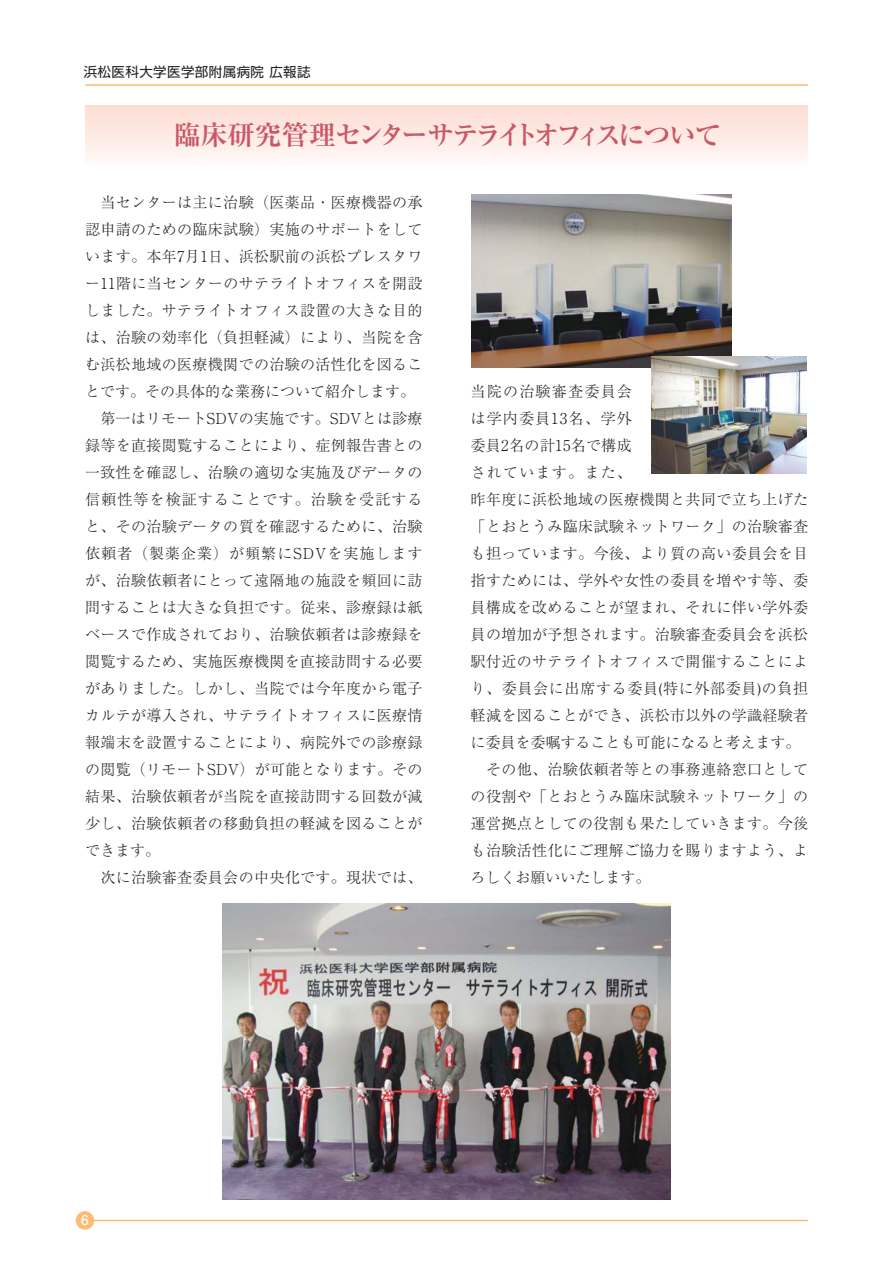
<style>
.page{position:relative;width:893px;height:1263px;background:#fff}
.page>*{position:absolute;margin:0;border:0;box-sizing:border-box;transform-origin:0 0}
.t1{font:27px "Ryumin Pro Bold 90 pv RKSJ H";letter-spacing:-.105em;color:#ca5768}
.t2{font:15px/27px "Ryumin Pro Light 90 pv RKSJ H";letter-spacing:.025em;color:#231f20}
.t3{font:13.5px "Shin Go Pro Regular 90 pv RKSJ H";letter-spacing:.03em;color:#231f20}
.t4{font:13.5px "Futo Go B101 Pro Bold 90 pv RKSJ H";color:#fff}
</style>
<div class="page">
<hr style="left:85px;top:1220px;width:723px;height:1px;background:#fcbb75">
<hr style="left:85px;top:84px;width:723px;height:2px;background:#fcbb75">
<div style="left:76px;top:1211px;width:18px;height:18px;background:#fcbb75;border-radius:50%"></div>
<div style="left:85px;top:105px;width:723px;height:82px;background:linear-gradient(to bottom,#fddcd2,#fff)"></div>
<img style="left:222px;top:904px;width:448px;height:295px">
<img style="left:471px;top:194px;width:261px;height:173px">
<img style="left:651px;top:357px;width:156px;height:116px">
<p class="t3" style="left:84px;top:67px;width:228px">浜松医科大学医学部附属病院 広報誌</p>
<h1 class="t1" style="left:174px;top:125px;width:549px">臨床研究管理センターサテライトオフィスについて</h1>
<p class="t2" style="left:85px;top:191px;width:339px">　当センターは主に治験（医薬品・医療機器の承認申請のための臨床試験）実施のサポートをしています。本年7月1日、浜松駅前の浜松プレスタワー11階に当センターのサテライトオフィスを開設しました。サテライトオフィス設置の大きな目的は、治験の効率化（負担軽減）により、当院を含む浜松地域の医療機関での治験の活性化を図ることです。その具体的な業務について紹介します。　第一はリモートSDVの実施です。SDVとは診療録等を直接閲覧することにより、症例報告書との一致性を確認し、治験の適切な実施及びデータの信頼性等を検証することです。治験を受託すると、その治験データの質を確認するために、治験依頼者（製薬企業）が頻繁にSDVを実施しますが、治験依頼者にとって遠隔地の施設を頻回に訪問することは大きな負担です。従来、診療録は紙ベースで作成されており、治験依頼者は診療録を閲覧するため、実施医療機関を直接訪問する必要がありました。しかし、当院では今年度から電子カルテが導入され、サテライトオフィスに医療情報端末を設置することにより、病院外での診療録の閲覧（リモートSDV）が可能となります。その結果、治験依頼者が当院を直接訪問する回数が減少し、治験依頼者の移動負担の軽減を図ることができます。<br>　次に治験審査委員会の中央化です。現状では、</p>
<p class="t2" style="left:471px;top:380px;width:339px">当院の治験審査委員会<br>は学内委員13名、学外<br>委員2名の計15名で構成<br>されています。また、<br>昨年度に浜松地域の医療機関と共同で立ち上げた「とおとうみ臨床試験ネットワーク」の治験審査も担っています。今後、より質の高い委員会を目指すためには、学外や女性の委員を増やす等、委員構成を改めることが望まれ、それに伴い学外委員の増加が予想されます。治験審査委員会を浜松駅付近のサテライトオフィスで開催することにより、委員会に出席する委員(特に外部委員)の負担軽減を図ることができ、浜松市以外の学識経験者に委員を委嘱することも可能になると考えます。　その他、治験依頼者等との事務連絡窓口としての役割や「とおとうみ臨床試験ネットワーク」の運営拠点としての役割も果たしていきます。今後も治験活性化にご理解ご協力を賜りますよう、よろしくお願いいたします。</p>
<p class="t4" style="left:81px;top:1215px;width:9px">6</p>
</div>
